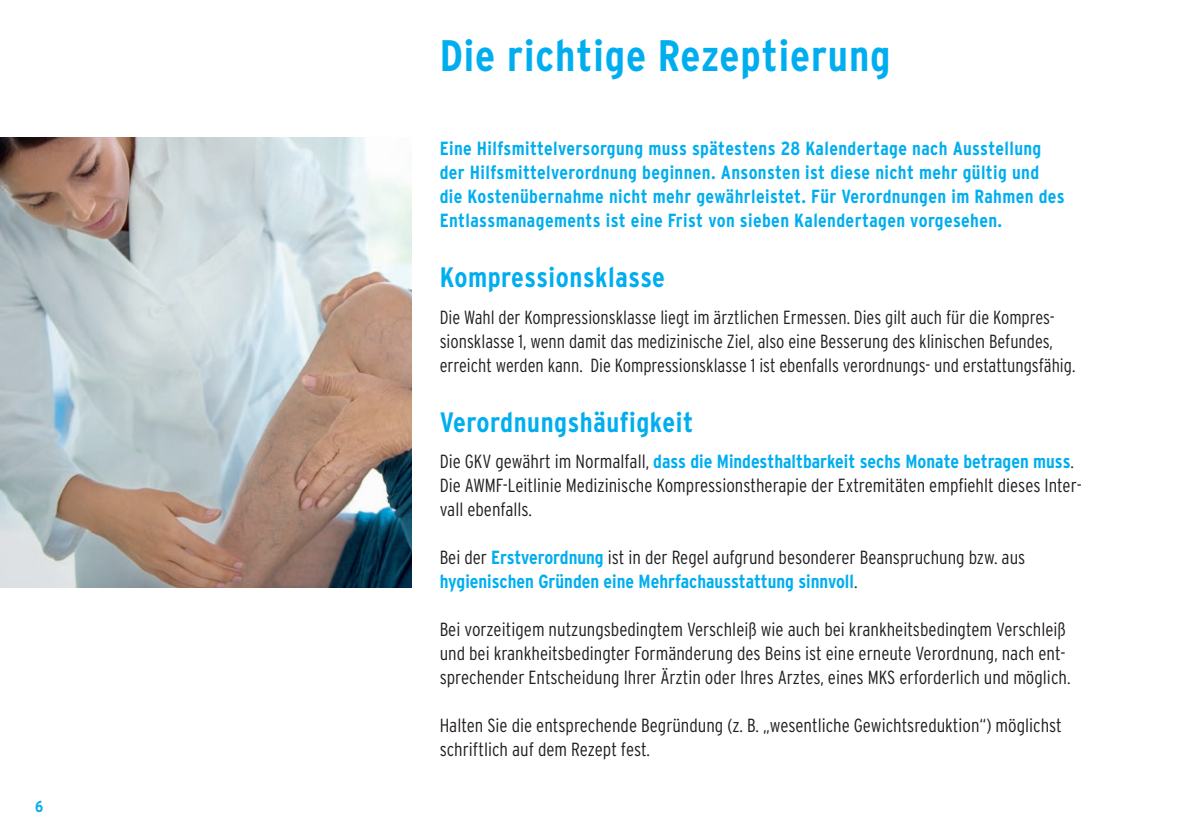
<style>
.page{position:relative;width:1191px;height:840px;background:#fff}
.page>*{position:absolute;margin:0;border:0;box-sizing:border-box;transform-origin:0 0}
.t1{font:700 condensed 44px "Interstate";letter-spacing:.02em;color:#00aeef}
.t2{font:700 condensed 28px "Interstate";letter-spacing:.02em;color:#00aeef}
.t3{font:300 condensed 19px/24px "Interstate";color:#231f20}
.t4{font:700 condensed 19px/24px "Interstate";letter-spacing:.02em;color:#00aeef}
.t5{font:700 condensed 19px/24px "Interstate";color:#00aeef}
.t6{font:700 condensed 16px "Interstate";color:#00aeef}
.s1{font-weight:700;color:#00aeef}
.s2{font-weight:300;color:#231f20}
</style>
<div class="page">
<img style="left:0;top:137px;width:411px;height:450px">
<p class="t6" style="left:35px;top:797px;width:10px">6</p>
<h1 class="t1" style="left:440px;top:32px;width:452px">Die richtige Rezeptierung</h1>
<p class="t4" style="left:440px;top:137px;width:626px">Eine Hilfsmittelversorgung muss spätestens 28 Kalendertage nach Ausstellung der Hilfsmittelverordnung beginnen. Ansonsten ist diese nicht mehr gültig und die Kostenübernahme nicht mehr gewährleistet. Für Verordnungen im Rahmen des Entlassmanagements ist eine Frist von sieben Kalendertagen vorgesehen.</p>
<h2 class="t2" style="left:440px;top:262px;width:227px">Kompressionsklasse</h2>
<p class="t3" style="left:440px;top:305px;width:637px">Die Wahl der Kompressionsklasse liegt im ärztlichen Ermessen. Dies gilt auch für die Kompres&shy;sionsklasse 1, wenn damit das medizinische Ziel, also eine Besserung des klinischen Befundes, erreicht werden kann. Die Kompressionsklasse 1 ist ebenfalls verordnungs- und erstattungsfähig.</p>
<h2 class="t2" style="left:440px;top:406px;width:255px">Verordnungshäufigkeit</h2>
<p class="t3" style="left:440px;top:449px;width:643px">Die GKV gewährt im Normalfall, <span class="s1">dass die Mindesthaltbarkeit sechs Monate betragen muss</span>.<br>Die AWMF-Leitlinie Medizinische Kompressionstherapie der Extremitäten empfiehlt dieses Inter&shy;vall ebenfalls.</p>
<p class="t5" style="left:440px;top:545px;width:587px"><span class="s2">Bei der</span> Erstverordnung <span class="s2">ist in der Regel aufgrund besonderer Beanspruchung bzw. aus </span>hygienischen Gründen eine Mehrfachausstattung sinnvoll<span class="s2">.</span></p>
<p class="t3" style="left:440px;top:617px;width:632px">Bei vorzeitigem nutzungsbedingtem Verschleiß wie auch bei krankheitsbedingtem Verschleiß und bei krankheitsbedingter Formänderung des Beins ist eine erneute Verordnung, nach ent&shy;sprechender Entscheidung Ihrer Ärztin oder Ihres Arztes, eines MKS erforderlich und möglich.</p>
<p class="t3" style="left:440px;top:713px;width:624px">Halten Sie die entsprechende Begründung (z. B. „wesentliche Gewichtsreduktion“) möglichst schriftlich auf dem Rezept fest.</p>
</div>
